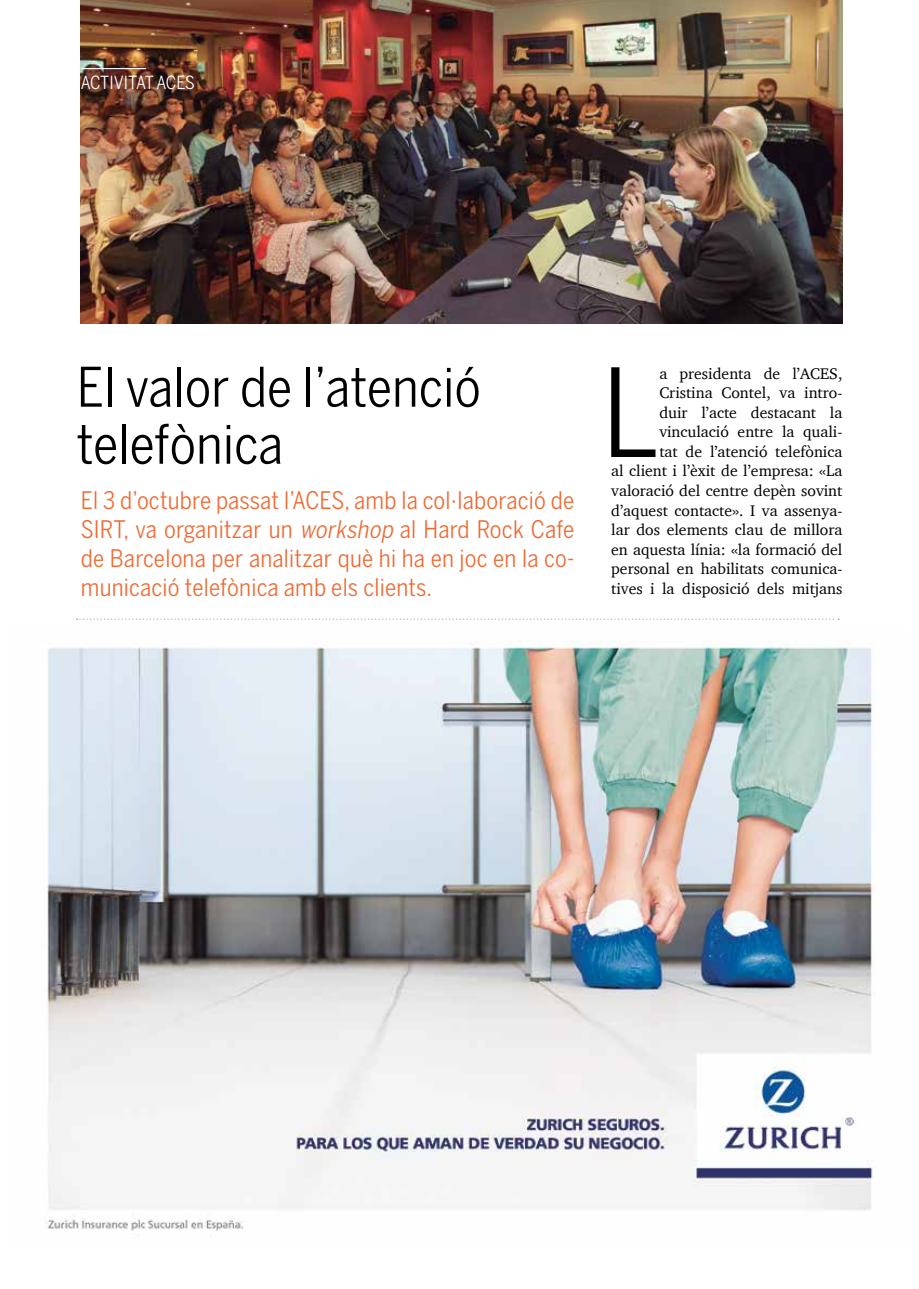
<style>
.page{position:relative;width:919px;height:1289px;background:#fff}
.page>*{position:absolute;margin:0;border:0;box-sizing:border-box;transform-origin:0 0}
.t1{font:121.2px "Benton Sans Cond";color:#000}
.t2{font:54px/57px "Benton Sans Cond";color:#000}
.t3{font:24px/28.8px "Benton Sans Cond";letter-spacing:.01em;color:#ef6932;text-align:justify}
.t4{font:18px "Benton Sans Cond";letter-spacing:-.015em;color:#fff}
.t5{font:15.75px/19.5px "Charter";color:#000;text-align:right}
.s1{font-style:italic}
</style>
<div class="page">
<img style="left:81px;top:0;width:761px;height:324px">
<hr style="left:81px;top:68px;width:65px;height:1px;background:#fff">
<svg style="left:77px;top:618px;width:762px;height:1px"></svg>
<img style="left:45px;top:641px;width:830px;height:591px">
<p class="t4" style="left:81px;top:72px;width:115px">ACTIVITAT ACES</p>
<h2 class="t2" style="left:77px;top:358px;width:406px">El valor de l’atenció telefònica</h2>
<h3 class="t3" style="left:81px;top:486px;width:495px">El 3 d’octubre passat l’ACES, amb la col·laboració de SIRT, va organitzar un <span class="s1">workshop</span> al Hard Rock Cafe de Barcelona per analitzar què hi ha en joc en la co&shy;municació telefònica amb els clients.</h3>
<h1 class="t1" style="left:601px;top:342px;width:59px">L</h1>
<p class="t5" style="left:611px;top:363px;width:233px">a presidenta de l’ACES,<br>Cristina Contel, va intro-<br>duir l’acte destacant la vinculació entre la quali-<br>tat de l’atenció telefònica<br>al client i l’èxit de l’empresa: «La valoració del centre depèn sovint d’aquest contacte». I va assenya&shy;lar dos elements clau de millora en aquesta línia: «la formació del personal en habilitats comunica&shy;tives i la disposició dels mitjans</p>
</div>
